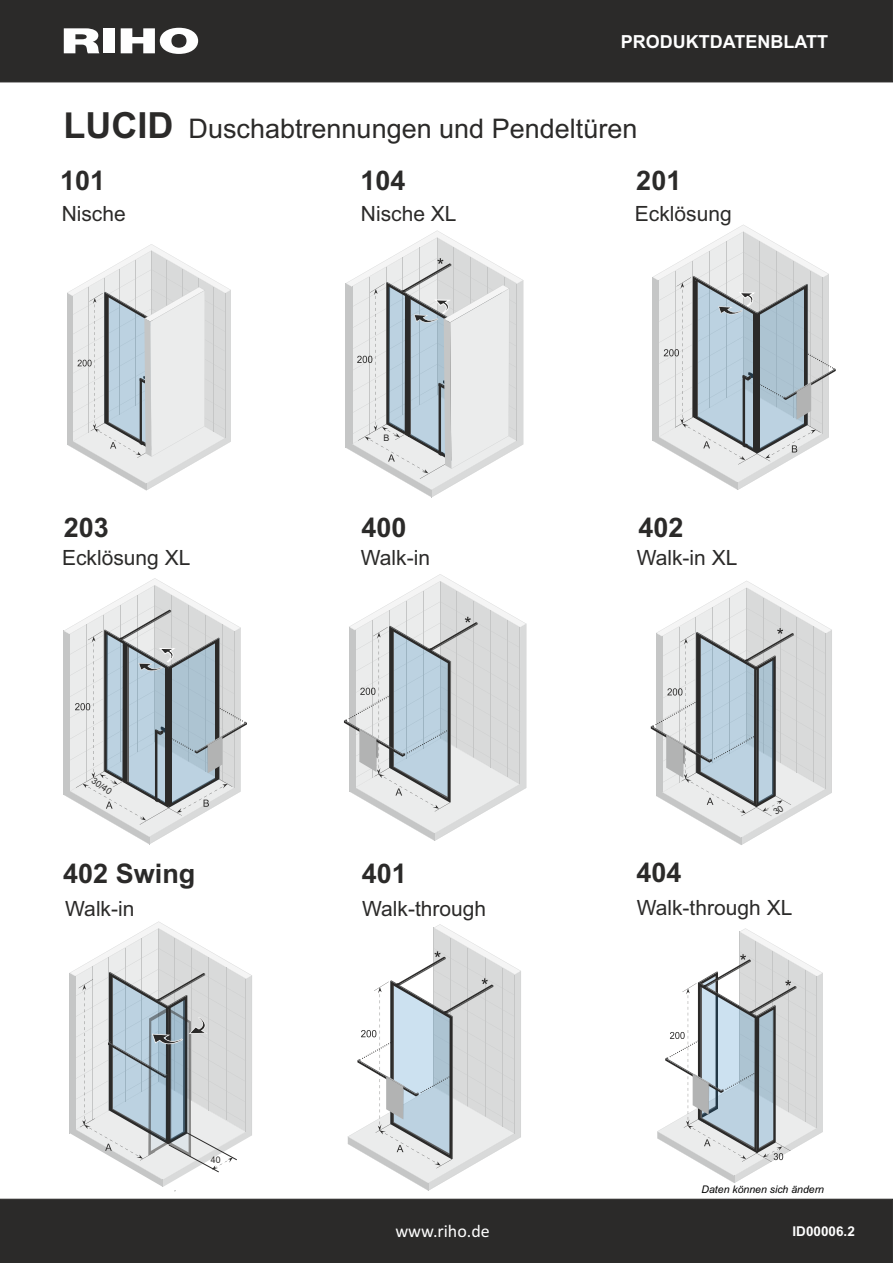
<style>
.page{position:relative;width:893px;height:1263px;background:#fff}
.page>*{position:absolute;margin:0;border:0;box-sizing:border-box;transform-origin:0 0}
.t1{font:27px "Arial";color:#2b2a29}
.t2{font:700 27px "Arial";color:#2b2a29}
.t3{font:21px "Arial";color:#2b2a29}
.t4{font:700 18px "Arial";color:#fefefe}
.t5{font:18px "Calibri";color:#fefefe}
.t6{font:700 13.5px "Arial";color:#fefefe}
.t7{font:italic 10.5px "Arial";color:#000}
.t8{font:9px "Arial";color:#2b2a29}
.s1{font-weight:700;font-size:36px}
</style>
<div class="page">
<div style="left:0;top:0;width:893px;height:83px;background:#2b2a29"></div>
<div style="left:0;top:1198px;width:893px;height:65px;background:#2b2a29"></div>
<div style="left:103px;top:28px;width:12px;height:25px;background:#fefefe"></div>
<svg style="left:121px;top:28px;width:77px;height:26px"></svg>
<svg style="left:64px;top:28px;width:35px;height:25px"></svg>
<div style="left:560px;top:11px;width:286px;height:60px;background:#2b2a29"></div>
<div style="left:384px;top:1213px;width:138px;height:39px;background:#2b2a29"></div>
<hr style="left:523px;top:280px;width:1px;height:164px;background:#c5c6c6">
<svg style="left:346px;top:231px;width:177px;height:266px"></svg>
<hr style="left:526px;top:624px;width:1px;height:164px;background:#c5c6c6">
<svg style="left:344px;top:574px;width:182px;height:267px"></svg>
<hr style="left:832px;top:630px;width:1px;height:162px;background:#c5c6c6">
<svg style="left:652px;top:225px;width:184px;height:265px"></svg>
<hr style="left:521px;top:971px;width:1px;height:166px;background:#c5c6c6">
<svg style="left:348px;top:924px;width:173px;height:267px"></svg>
<hr style="left:823px;top:973px;width:1px;height:159px;background:#c5c6c6">
<svg style="left:657px;top:928px;width:166px;height:255px"></svg>
<hr style="left:252px;top:975px;width:1px;height:160px;background:#c5c6c6">
<svg style="left:64px;top:578px;width:183px;height:266px"></svg>
<hr style="left:231px;top:290px;width:1px;height:151px;background:#c5c6c6">
<svg style="left:67px;top:244px;width:164px;height:246px"></svg>
<svg style="left:651px;top:581px;width:181px;height:264px"></svg>
<svg style="left:70px;top:921px;width:182px;height:270px"></svg>
<p class="t4" style="left:621px;top:35px;width:209px">PRODUKTDATENBLATT</p>
<p class="t1" style="left:64px;top:118px;width:575px"><span class="s1">LUCID</span> Duschabtrennungen und Pendeltüren</p>
<p class="t2" style="left:60px;top:171px;width:47px">101</p>
<p class="t2" style="left:360px;top:171px;width:47px">104</p>
<p class="t2" style="left:636px;top:171px;width:47px">201</p>
<p class="t3" style="left:62px;top:205px;width:66px">Nische</p>
<p class="t3" style="left:361px;top:205px;width:97px">Nische XL</p>
<p class="t3" style="left:635px;top:205px;width:98px">Ecklösung</p>
<p class="t8" style="left:384px;top:434px;width:8px">B</p>
<p class="t2" style="left:64px;top:517px;width:47px">203</p>
<p class="t2" style="left:361px;top:517px;width:47px">400</p>
<p class="t2" style="left:638px;top:517px;width:47px">402</p>
<p class="t3" style="left:62px;top:550px;width:130px">Ecklösung XL</p>
<p class="t3" style="left:361px;top:550px;width:71px">Walk-in</p>
<p class="t3" style="left:637px;top:550px;width:102px">Walk-in XL</p>
<p class="t8" style="left:94px;top:776px;width:24px;rotate:35deg">30/40</p>
<p class="t2" style="left:63px;top:863px;width:134px">402 Swing</p>
<p class="t2" style="left:362px;top:863px;width:47px">401</p>
<p class="t2" style="left:636px;top:863px;width:47px">404</p>
<p class="t3" style="left:65px;top:900px;width:71px">Walk-in</p>
<p class="t3" style="left:362px;top:900px;width:126px">Walk-through</p>
<p class="t3" style="left:637px;top:900px;width:157px">Walk-through XL</p>
<p class="t7" style="left:701px;top:1185px;width:124px">Daten können sich ändern</p>
<p class="t5" style="left:395px;top:1224px;width:96px">www.riho.de</p>
<p class="t5" style="left:471px;top:1224px;width:33px">com</p>
<p class="t6" style="left:792px;top:1226px;width:64px">ID00006.2</p>
</div>
